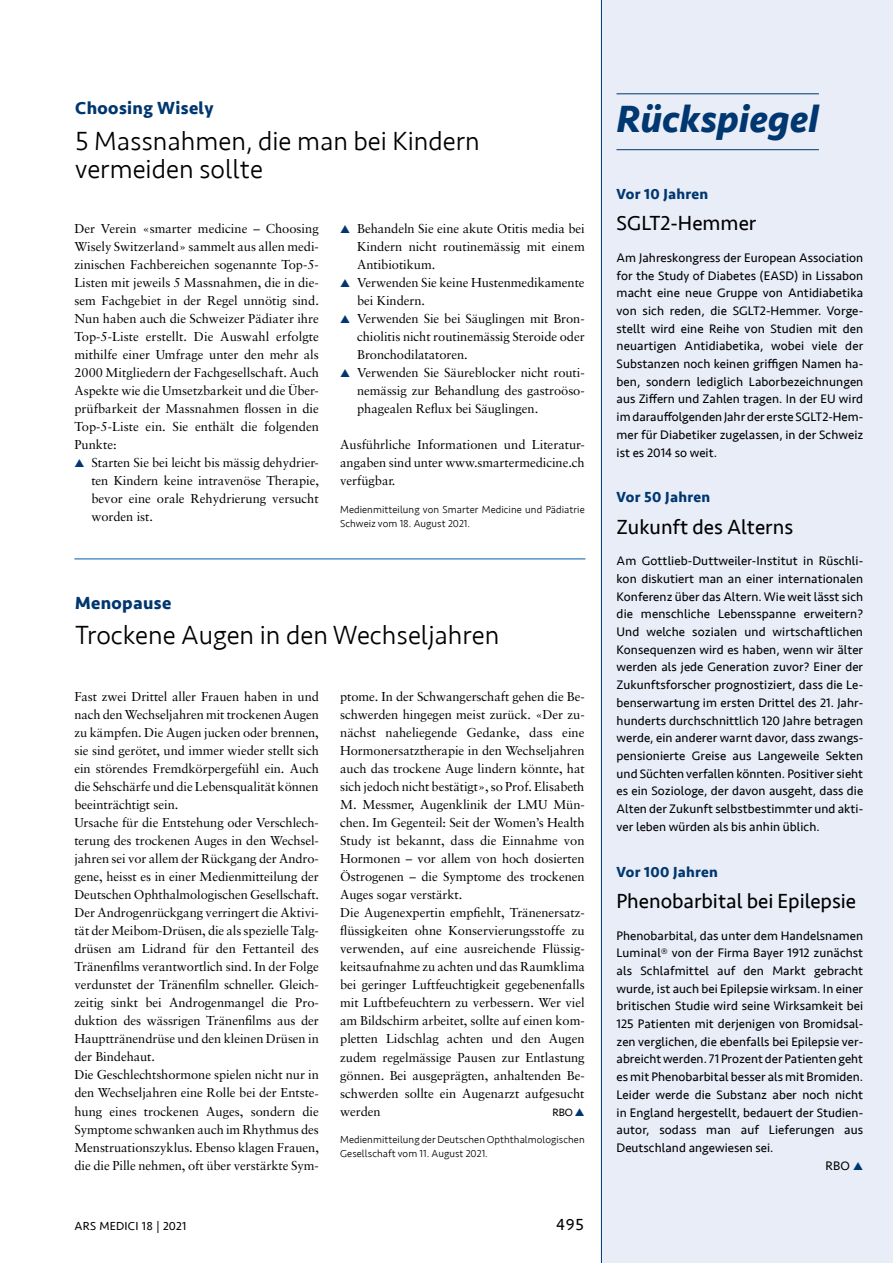
<style>
.page{position:relative;width:893px;height:1263px;background:#fff}
.page>*{position:absolute;margin:0;border:0;box-sizing:border-box;transform-origin:0 0}
.t1{font:italic 700 39px "Seravek";letter-spacing:-.005em;color:#003770}
.t2{font:300 27px/28.5px "Seravek";color:#000}
.t3{font:21px "Seravek";color:#000}
.t4{font:700 18px "Seravek";letter-spacing:.02em;color:#003770}
.t5{font:16.5px "Seravek";color:#000}
.t6{font:700 15px "Seravek";letter-spacing:.02em;color:#003770}
.t7{font:12.9px/18px "Sabon";letter-spacing:-.005em;color:#000;text-align:justify}
.t8{font:12.75px/17.7px "Seravek";letter-spacing:.005em;color:#000;text-align:justify}
.t9{font:12px "Seravek";letter-spacing:.02em;color:#000}
.t10{font:10.95px "Seravek";color:#000}
.t11{font:300 10.5px/13.8px "Seravek";letter-spacing:.005em;color:#000}
.s1{color:#003770}
</style>
<div class="page">
<div style="left:601px;top:0;width:292px;height:1263px;background:#e9edf8"></div>
<hr style="left:616px;top:94px;width:203px;height:1px;background:#003770">
<hr style="left:616px;top:149px;width:203px;height:1px;background:#003770">
<hr style="left:74px;top:559px;width:511px;height:1px;background:#005da9">
<h3 class="t4" style="left:75px;top:94px;width:140px">Choosing Wisely</h3>
<h2 class="t2" style="left:75px;top:127px;width:406px">5 Massnahmen, die man bei Kindern vermeiden sollte</h2>
<p class="t7" style="left:74px;top:220px;width:246px">Der Verein «smarter medicine – Choosing Wisely Switzerland» sammelt aus allen medi&shy;zinischen Fachbereichen sogenannte Top-5- Listen mit jeweils 5 Massnahmen, die in die&shy;sem Fachgebiet in der Regel unnötig sind.<br>Nun haben auch die Schweizer Pädiater ihre Top-5-Liste erstellt. Die Auswahl erfolgte mithilfe einer Umfrage unter den mehr als 2000 Mitgliedern der Fachgesellschaft. Auch Aspekte wie die Umsetzbarkeit und die Über&shy;prüfbarkeit der Massnahmen flossen in die Top-5-Liste ein. Sie enthält die folgenden Punkte:</p>
<p class="t7" style="left:91px;top:454px;width:229px;text-indent:-17px"><span class="s1">▲</span> Starten Sie bei leicht bis mässig dehydrier&shy;ten Kindern keine intravenöse Therapie, bevor eine orale Rehydrierung versucht worden ist.</p>
<p class="t7" style="left:357px;top:220px;width:229px;text-indent:-17px"><span class="s1">▲</span> Behandeln Sie eine akute Otitis media bei Kindern nicht routinemässig mit einem Antibiotikum.</p>
<p class="t7" style="left:357px;top:274px;width:229px;text-indent:-17px"><span class="s1">▲</span> Verwenden Sie keine Hustenmedikamente bei Kindern.</p>
<p class="t7" style="left:357px;top:310px;width:229px;text-indent:-17px"><span class="s1">▲</span> Verwenden Sie bei Säuglingen mit Bron&shy;chiolitis nicht routinemässig Steroide oder Bronchodilatatoren.</p>
<p class="t7" style="left:357px;top:364px;width:229px;text-indent:-17px"><span class="s1">▲</span> Verwenden Sie Säureblocker nicht routi&shy;nemässig zur Behandlung des gastroöso&shy;phagealen Reflux bei Säuglingen.</p>
<p class="t7" style="left:340px;top:436px;width:246px">Ausführliche Informationen und Literatur&shy;angaben sind unter www.smartermedicine.ch verfügbar.</p>
<p class="t11" style="left:340px;top:503px;width:246px">Medienmitteilung von Smarter Medicine und Pädiatrie<br>Schweiz vom 18. August 2021.</p>
<h3 class="t4" style="left:75px;top:588px;width:98px">Menopause</h3>
<h2 class="t2" style="left:75px;top:621px;width:426px">Trockene Augen in den Wechseljahren</h2>
<p class="t7" style="left:74px;top:688px;width:246px;text-align:left">Fast zwei Drittel aller Frauen haben in und nach den Wechseljahren mit trockenen Augen zu kämpfen. Die Augen jucken oder brennen, sie sind gerötet, und immer wieder stellt sich ein störendes Fremdkörpergefühl ein. Auch die Sehschärfe und die Lebensqualität können beeinträchtigt sein.<br>Ursache für die Entstehung oder Verschlech&shy;terung des trockenen Auges in den Wechsel&shy;jahren sei vor allem der Rückgang der Andro&shy;gene, heisst es in einer Medienmitteilung der Deutschen Ophthalmologischen Gesellschaft.<br>Der Androgenrückgang verringert die Aktivi&shy;tät der Meibom-Drüsen, die als spezielle Talg&shy;drüsen am Lidrand für den Fettanteil des Tränenfilms verantwortlich sind. In der Folge verdunstet der Tränenfilm schneller. Gleich&shy;zeitig sinkt bei Androgenmangel die Pro&shy;duktion des wässrigen Tränenfilms aus der Haupttränendrüse und den kleinen Drüsen in der Bindehaut.<br>Die Geschlechtshormone spielen nicht nur in den Wechseljahren eine Rolle bei der Entste&shy;hung eines trockenen Auges, sondern die Symptome schwanken auch im Rhythmus des Menstruationszyklus. Ebenso klagen Frauen, die die Pille nehmen, oft über verstärkte Sym-</p>
<p class="t7" style="left:340px;top:688px;width:246px;text-align:left">ptome. In der Schwangerschaft gehen die Be&shy;schwerden hingegen meist zurück. «Der zu&shy;nächst naheliegende Gedanke, dass eine Hormonersatztherapie in den Wechseljahren auch das trockene Auge lindern könnte, hat sich jedoch nicht bestätigt», so Prof. Elisabeth M. Messmer, Augenklinik der LMU Mün&shy;chen. Im Gegenteil: Seit der Women’s Health Study ist bekannt, dass die Einnahme von Hormonen – vor allem von hoch dosierten Östrogenen – die Symptome des trockenen Auges sogar verstärkt.<br>Die Augenexpertin empfiehlt, Tränenersatz&shy;flüssigkeiten ohne Konservierungsstoffe zu verwenden, auf eine ausreichende Flüssig&shy;keitsaufnahme zu achten und das Raumklima bei geringer Luftfeuchtigkeit gegebenenfalls mit Luftbefeuchtern zu verbessern. Wer viel am Bildschirm arbeitet, sollte auf einen kom&shy;pletten Lidschlag achten und den Augen zudem regelmässige Pausen zur Entlastung gönnen. Bei ausgeprägten, anhaltenden Be&shy;schwerden sollte ein Augenarzt aufgesucht werden</p>
<p class="t10" style="left:552px;top:1103px;width:34px">RBO <span class="s1">▲</span></p>
<p class="t11" style="left:340px;top:1133px;width:246px">Medienmitteilung der Deutschen Opththalmologischen<br>Gesellschaft vom 11. August 2021.</p>
<p class="t9" style="left:74px;top:1217px;width:114px">ARS MEDICI 18 | 2021</p>
<p class="t5" style="left:556px;top:1212px;width:29px">495</p>
<h1 class="t1" style="left:616px;top:87px;width:204px">Rückspiegel</h1>
<p class="t6" style="left:617px;top:182px;width:93px">Vor 10 Jahren</p>
<h3 class="t3" style="left:617px;top:207px;width:141px">SGLT2-Hemmer</h3>
<p class="t8" style="left:617px;top:249px;width:248px">Am Jahreskongress der European Association for the Study of Diabetes (EASD) in Lissabon macht eine neue Gruppe von Antidiabetika von sich reden, die SGLT2-Hemmer. Vorge&shy;stellt wird eine Reihe von Studien mit den neuartigen Antidiabetika, wobei viele der Substanzen noch keinen griffigen Namen ha&shy;ben, sondern lediglich Laborbezeichnungen aus Ziffern und Zahlen tragen. In der EU wird im darauffolgenden Jahr der erste SGLT2-Hem&shy;mer für Diabetiker zugelassen, in der Schweiz ist es 2014 so weit.</p>
<p class="t6" style="left:617px;top:485px;width:95px">Vor 50 Jahren</p>
<h3 class="t3" style="left:617px;top:510px;width:178px">Zukunft des Alterns</h3>
<p class="t8" style="left:617px;top:552px;width:248px">Am Gottlieb-Duttweiler-Institut in Rüschli&shy;kon diskutiert man an einer internationalen Konferenz über das Altern. Wie weit lässt sich die menschliche Lebensspanne erweitern?<br>Und welche sozialen und wirtschaftlichen Konsequenzen wird es haben, wenn wir älter werden als jede Generation zuvor? Einer der Zukunftsforscher prognostiziert, dass die Le&shy;benserwartung im ersten Drittel des 21. Jahr&shy;hunderts durchschnittlich 120 Jahre betragen werde, ein anderer warnt davor, dass zwangs&shy;pensionierte Greise aus Langeweile Sekten und Süchten verfallen könnten. Positiver sieht es ein Soziologe, der davon ausgeht, dass die Alten der Zukunft selbstbestimmter und akti&shy;ver leben würden als bis anhin üblich.</p>
<p class="t6" style="left:617px;top:859px;width:103px">Vor 100 Jahren</p>
<h3 class="t3" style="left:617px;top:885px;width:241px">Phenobarbital bei Epilepsie</h3>
<p class="t8" style="left:617px;top:926px;width:248px">Phenobarbital, das unter dem Handelsnamen</p>
<p class="t8" style="left:617px;top:944px;width:248px">Luminal® von der Firma Bayer 1912 zunächst</p>
<p class="t8" style="left:617px;top:962px;width:248px">als Schlafmittel auf den Markt gebracht</p>
<p class="t8" style="left:617px;top:979px;width:248px">wurde, ist auch bei Epilepsie wirksam. In einer</p>
<p class="t8" style="left:617px;top:997px;width:248px">britischen Studie wird seine Wirksamkeit bei</p>
<p class="t8" style="left:617px;top:1015px;width:248px">125 Patienten mit derjenigen von Bromidsal-</p>
<p class="t8" style="left:617px;top:1032px;width:248px">zen verglichen, die ebenfalls bei Epilepsie ver-</p>
<p class="t8" style="left:617px;top:1050px;width:248px">abreicht werden. 71 Prozent der Patienten geht</p>
<p class="t8" style="left:617px;top:1068px;width:248px">es mit Phenobarbital besser als mit Bromiden.</p>
<p class="t8" style="left:617px;top:1086px;width:248px">Leider werde die Substanz aber noch nicht</p>
<p class="t8" style="left:617px;top:1103px;width:248px">in England hergestellt, bedauert der Studien-</p>
<p class="t8" style="left:617px;top:1121px;width:248px">autor, sodass man auf Lieferungen aus</p>
<p class="t8" style="left:617px;top:1139px;width:158px">Deutschland angewiesen sei.</p>
<p class="t8" style="left:826px;top:1156px;width:39px">RBO <span class="s1">▲</span></p>
</div>
